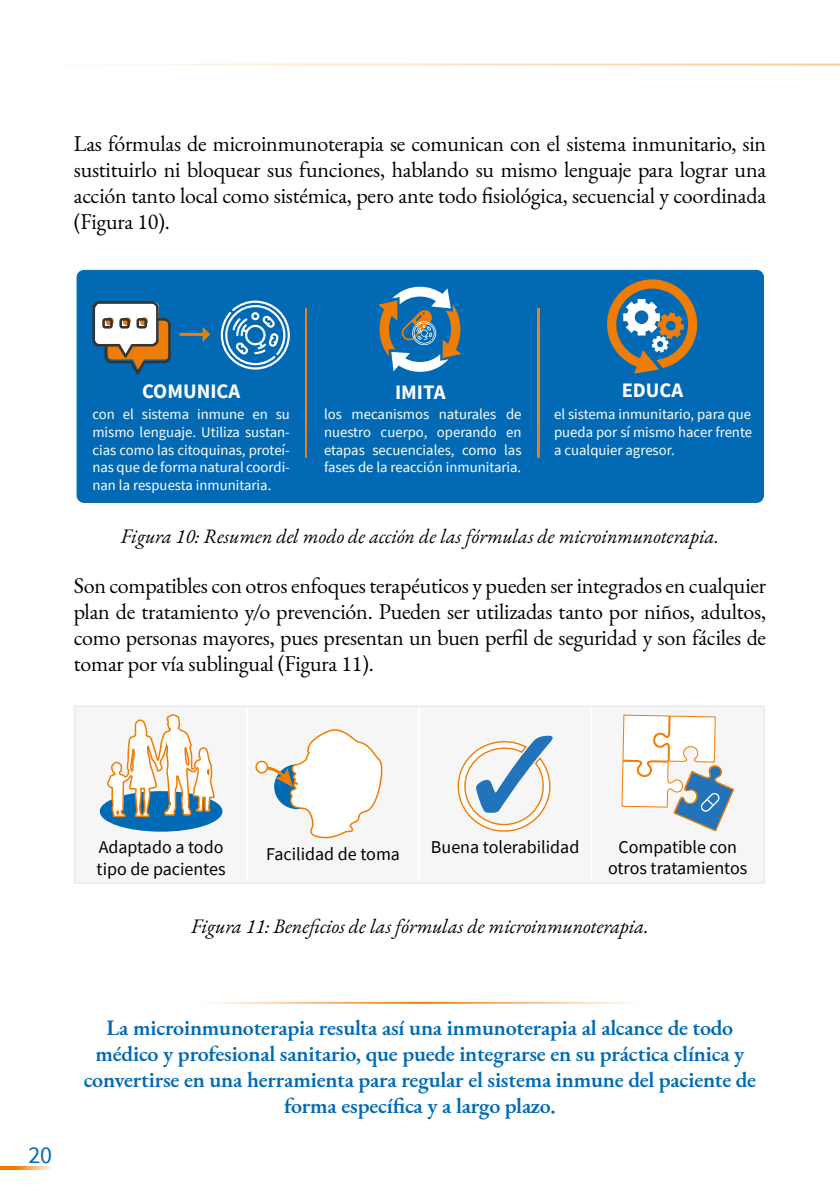
<style>
.page{position:relative;width:840px;height:1191px;background:#fff}
.page>*{position:absolute;margin:0;border:0;box-sizing:border-box;transform-origin:0 0}
.t1{font:24px "Source Sans Pro";color:#006ab4}
.t2{font:22px/26px "EB Garamond";letter-spacing:-.01em;color:#000;text-align:justify}
.t3{font:600 22px/26px "EB Garamond";letter-spacing:-.01em;color:#006ab4;text-align:center}
.t4{font:700 20.6px "Source Sans Pro";color:#fff}
.t5{font:italic 20px "EB Garamond";color:#000}
.t6{font:18px/21.6px "Source Sans Pro";color:#000}
.t7{font:14.8px/17.6px "Source Sans Pro";color:#fff;text-align:justify}
</style>
<div class="page">
<svg style="left:0;top:1166px;width:51px;height:3px"></svg>
<div style="left:77px;top:270px;width:686px;height:232px;background:#026ab4;border-radius:7px"></div>
<div style="left:77px;top:270px;width:686px;height:232px;border:1px solid #026ab4;border-radius:7px"></div>
<img style="left:305px;top:308px;width:1px;height:149px">
<svg style="left:607px;top:279px;width:91px;height:94px"></svg>
<svg style="left:221px;top:300px;width:69px;height:69px"></svg>
<svg style="left:92px;top:301px;width:79px;height:73px"></svg>
<svg style="left:179px;top:327px;width:31px;height:15px"></svg>
<img style="left:537px;top:309px;width:2px;height:149px">
<svg style="left:378px;top:287px;width:83px;height:85px"></svg>
<div style="left:76px;top:707px;width:686px;height:132px;background:#f6f6f6"></div>
<hr style="left:246px;top:707px;width:2px;height:175px;background:#fff">
<hr style="left:417px;top:707px;width:2px;height:175px;background:#fff">
<hr style="left:590px;top:707px;width:2px;height:175px;background:#fff">
<hr style="left:74px;top:705px;width:173px;height:2px;background:#ededed">
<hr style="left:74px;top:707px;width:2px;height:175px;background:#ededed">
<hr style="left:247px;top:705px;width:171px;height:2px;background:#ededed">
<hr style="left:418px;top:705px;width:173px;height:2px;background:#ededed">
<hr style="left:591px;top:705px;width:173px;height:2px;background:#ededed">
<hr style="left:762px;top:707px;width:2px;height:175px;background:#ededed">
<hr style="left:74px;top:882px;width:173px;height:2px;background:#ededed">
<hr style="left:247px;top:882px;width:171px;height:2px;background:#ededed">
<hr style="left:418px;top:882px;width:173px;height:2px;background:#ededed">
<hr style="left:591px;top:882px;width:173px;height:2px;background:#ededed">
<div style="left:100px;top:791px;width:122px;height:40px;background:#006ab4;border-radius:50%"></div>
<svg style="left:106px;top:707px;width:109px;height:132px"></svg>
<svg style="left:255px;top:729px;width:127px;height:109px"></svg>
<svg style="left:456px;top:735px;width:97px;height:97px"></svg>
<svg style="left:621px;top:707px;width:113px;height:125px"></svg>
<p class="t2" style="left:74px;top:130px;width:693px">Las fórmulas de microinmunoterapia se comunican con el sistema inmunitario, sin sustituirlo ni bloquear sus funciones, hablando su mismo lenguaje para lograr una acción tanto local como sistémica, pero ante todo fisiológica, secuencial y coordinada (Figura 10).</p>
<p class="t4" style="left:142px;top:377px;width:100px">COMUNICA</p>
<p class="t4" style="left:395px;top:378px;width:52px">IMITA</p>
<p class="t4" style="left:621px;top:376px;width:63px">EDUCA</p>
<p class="t7" style="left:92px;top:405px;width:199px">con el sistema inmune en su mismo lenguaje. Utiliza sustan&shy;cias como las citoquinas, proteí&shy;nas que de forma natural coordi&shy;nan la respuesta inmunitaria.</p>
<p class="t7" style="left:324px;top:405px;width:199px">los mecanismos naturales de nuestro cuerpo, operando en etapas secuenciales, como las fases de la reacción inmunitaria.</p>
<p class="t7" style="left:553px;top:405px;width:199px">el sistema inmunitario, para que pueda por sí mismo hacer frente a cualquier agresor.</p>
<p class="t5" style="left:121px;top:523px;width:599px">Figura 10: Resumen del modo de acción de las fórmulas de microinmunoterapia.</p>
<p class="t2" style="left:74px;top:572px;width:693px">Son compatibles con otros enfoques terapéuticos y pueden ser integrados en cualquier plan de tratamiento y/o prevención. Pueden ser utilizadas tanto por niños, adultos, como personas mayores, pues presentan un buen perfil de seguridad y son fáciles de tomar por vía sublingual (Figura 11).</p>
<p class="t1" style="left:28px;top:1139px;width:25px">20</p>
<p class="t6" style="left:96px;top:836px;width:130px">Adaptado a todo tipo de pacientes</p>
<p class="t6" style="left:266px;top:843px;width:135px">Facilidad de toma</p>
<p class="t6" style="left:430px;top:836px;width:150px">Buena tolerabilidad</p>
<p class="t6" style="left:607px;top:836px;width:141px;text-align:center">Compatible con otros tratamientos</p>
<p class="t5" style="left:191px;top:913px;width:459px">Figura 11: Beneficios de las fórmulas de microinmunoterapia.</p>
<p class="t3" style="left:84px;top:1014px;width:673px">La microinmunoterapia resulta así una inmunoterapia al alcance de todo médico y profesional sanitario, que puede integrarse en su práctica clínica y convertirse en una herramienta para regular el sistema inmune del paciente de forma específica y a largo plazo.</p>
</div>
